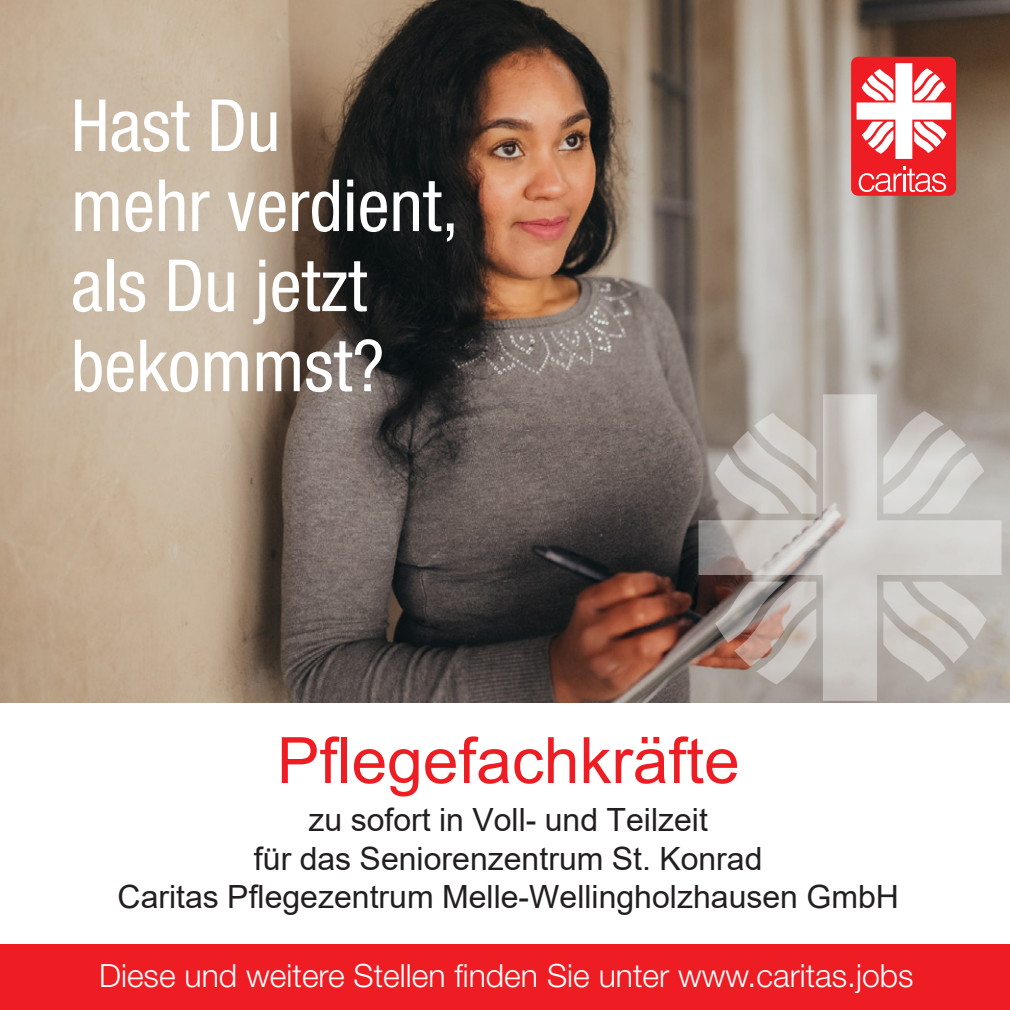
<style>
.page{position:relative;width:1010px;height:1010px;background:#fff}
.page>*{position:absolute;margin:0;border:0;box-sizing:border-box;transform-origin:0 0}
.t1{font:condensed 72px/80px "Helvetica Neue";color:#fff}
.t2{font:64px "Arial";color:#ee1d23}
.t3{font:32px/38.4px "Arial";color:#231f20;text-align:center}
.t4{font:300 32px "Helvetica Neue LT Std";color:#fff}
</style>
<div class="page">
<div style="left:0;top:944px;width:1009px;height:65px;background:#ee1d23"></div>
<img style="left:0;top:0;width:1009px;height:702px">
<div style="left:850px;top:57px;width:105px;height:139px;background:#ee1d23;border-radius:7px"></div>
<svg style="left:856px;top:63px;width:94px;height:96px"></svg>
<svg style="left:858px;top:167px;width:87px;height:25px"></svg>
<svg style="left:698px;top:394px;width:303px;height:306px"></svg>
<svg style="left:715px;top:581px;width:101px;height:103px"></svg>
<svg style="left:883px;top:581px;width:103px;height:101px"></svg>
<svg style="left:714px;top:412px;width:102px;height:101px"></svg>
<svg style="left:883px;top:411px;width:100px;height:102px"></svg>
<h1 class="t1" style="left:71px;top:85px;width:389px">Hast Du<br>mehr verdient, als Du jetzt bekommst?</h1>
<h2 class="t2" style="left:277px;top:716px;width:464px">Pflegefachkräfte</h2>
<p class="t3" style="left:117px;top:800px;width:782px">zu sofort in Voll- und Teilzeit<br>für das Seniorenzentrum St. Konrad<br>Caritas Pflegezentrum Melle-Wellingholzhausen GmbH</p>
<p class="t4" style="left:99px;top:956px;width:815px">Diese und weitere Stellen finden Sie unter www.caritas.jobs</p>
</div>
